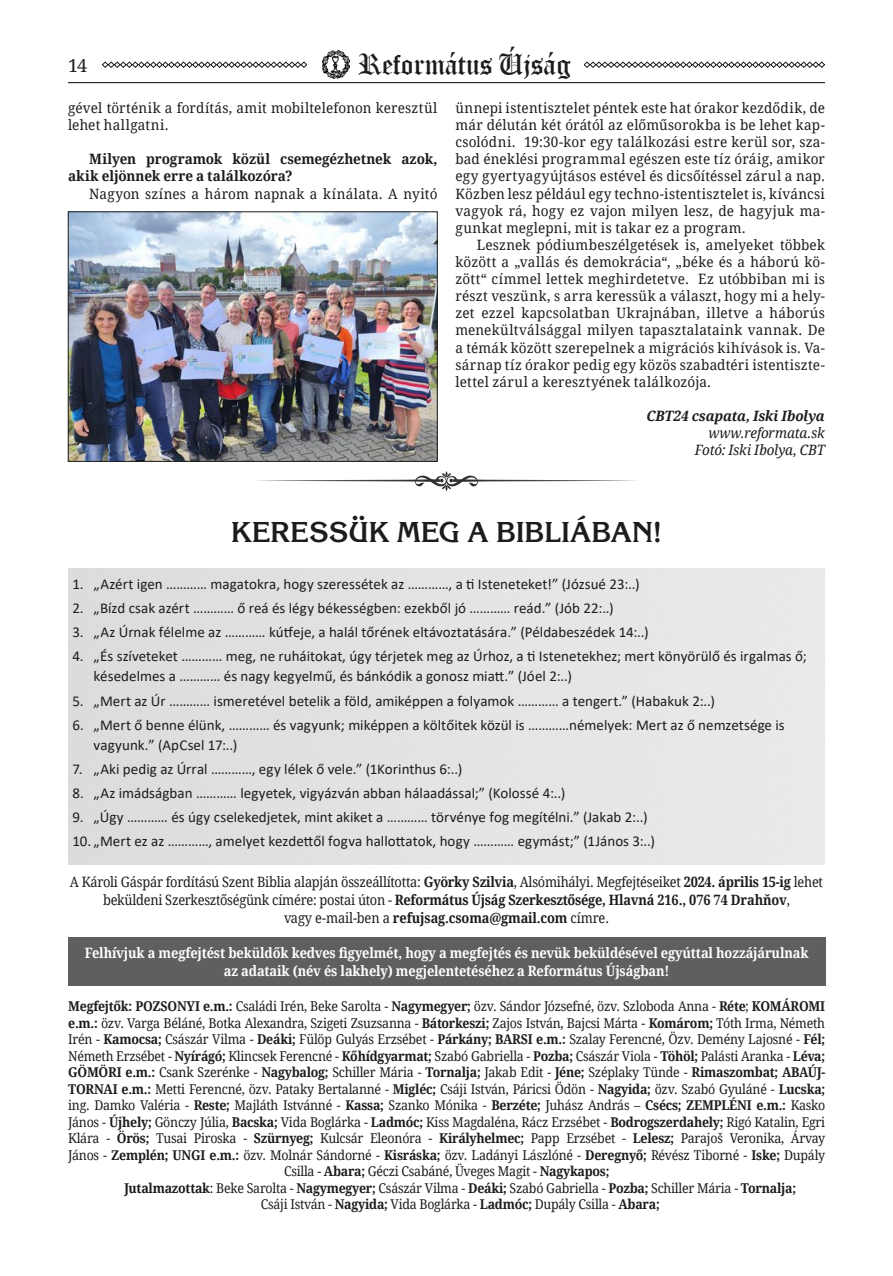
<style>
.page{position:relative;width:893px;height:1276px;background:#fff}
.page>*{position:absolute;margin:0;border:0;box-sizing:border-box;transform-origin:0 0}
.t1{font:700 30px "Korinna Itc TEE";letter-spacing:.005em;color:#1c1c1a}
.t2{font:28.8px "Old English Text";letter-spacing:-.01em;color:#1c1c1a}
.t3{font:18px "Droid Serif";color:#1c1c1a}
.t4{font:15px/20px "Calibri";color:#1c1c1a}
.t5{font:14.25px/17.1px "Droid Serif";letter-spacing:.005em;color:#1c1c1a;text-align:justify;scale:.95 1}
.t6{font:14.25px/18px "Droid Serif";letter-spacing:-.02em;color:#1c1c1a;text-align:center;scale:.9 1}
.t7{font:700 14.25px/18px "Droid Serif";letter-spacing:-.01em;color:#fff;text-align:center;scale:.9 1}
.t8{font:700 14.25px/17.1px "Droid Serif";letter-spacing:-.01em;color:#1c1c1a;scale:.95 1}
.t9{font:italic 14.25px/17.1px "Droid Serif";letter-spacing:-.015em;color:#1c1c1a;text-align:right;scale:.95 1}
.t10{font:italic 700 14.25px "Droid Serif";letter-spacing:-.005em;color:#1c1c1a;scale:.95 1}
.t11{font:13.5px "Droid Serif";letter-spacing:-.02em;color:#1c1c1a;scale:.92 1}
.t12{font:700 13.5px "Droid Serif";letter-spacing:-.02em;color:#1c1c1a;scale:.92 1}
.s1{font-weight:700}
.s2{font-weight:400}
</style>
<div class="page">
<svg style="left:102px;top:61px;width:723px;height:7px"></svg>
<div style="left:307px;top:47px;width:277px;height:36px;background:#fff"></div>
<img style="left:322px;top:51px;width:27px;height:28px">
<hr style="left:68px;top:82px;width:757px;height:1px;background:#1c1c1a">
<img style="left:70px;top:214px;width:365px;height:245px">
<div style="left:68px;top:212px;width:369px;height:249px;border:1px solid #1c1c1a"></div>
<div style="left:68px;top:937px;width:757px;height:49px;background:#5e5f5f"></div>
<svg style="left:257px;top:471px;width:379px;height:20px"></svg>
<h2 class="t2" style="left:358px;top:46px;width:214px">Református Újság</h2>
<p class="t5" style="left:68px;top:99px;width:390px">gével történik a fordítás, amit mobiltelefonon keresztül lehet hallgatni.</p>
<p class="t8" style="left:68px;top:151px;width:390px;text-indent:21px">Milyen programok közül csemegézhetnek azok, akik eljönnek erre a találkozóra?</p>
<p class="t5" style="left:89px;top:185px;width:368px">Nagyon színes a három napnak a kínálata. A nyitó</p>
<h3 class="t3" style="left:68px;top:54px;width:21px">14</h3>
<p class="t5" style="left:455px;top:99px;width:390px">ünnepi istentisztelet péntek este hat órakor kezdődik, de már délután két órától az előműsorokba is be lehet kap&shy;csolódni. 19:30-kor egy találkozási estre kerül sor, sza&shy;bad éneklési programmal egészen este tíz óráig, amikor egy gyertyagyújtásos estével és dicsőítéssel zárul a nap.<br>Közben lesz például egy techno-istentisztelet is, kíváncsi vagyok rá, hogy ez vajon milyen lesz, de hagyjuk ma&shy;gunkat meglepni, mit is takar ez a program.</p>
<p class="t5" style="left:455px;top:236px;width:390px;text-indent:21px">Lesznek pódiumbeszélgetések is, amelyeket többek között a „vallás és demokrácia“, „béke és a háború kö&shy;zött“ címmel lettek meghirdetetve. Ez utóbbiban mi is részt veszünk, s arra keressük a választ, hogy mi a hely&shy;zet ezzel kapcsolatban Ukrajnában, illetve a háborús menekültválsággal milyen tapasztalataink vannak. De a témák között szerepelnek a migrációs kihívások is. Va&shy;sárnap tíz órakor pedig egy közös szabadtéri istentiszte&shy;lettel zárul a keresztyének találkozója.</p>
<p class="t10" style="left:646px;top:407px;width:189px">CBT24 csapata, Iski Ibolya</p>
<p class="t9" style="left:695px;top:424px;width:138px">www.reformata.sk<br>Fotó: Iski Ibolya, CBT</p>
<h1 class="t1" style="left:231px;top:515px;width:432px">KERESSÜK MEG A BIBLIÁBAN!</h1>
<p class="t4" style="left:72px;top:573px;width:569px">1. „Azért igen ………… magatokra, hogy szeressétek az …………, a ti Isteneteket!” (Józsué 23:..)</p>
<p class="t4" style="left:72px;top:598px;width:543px">2. „Bízd csak azért ………… ő reá és légy békességben: ezekből jó ………… reád.” (Jób 22:..)</p>
<p class="t4" style="left:72px;top:622px;width:578px">3. „Az Úrnak félelme az ………… kútfeje, a halál tőrének eltávoztatására.” (Példabeszédek 14:..)</p>
<p class="t4" style="left:94px;top:646px;width:715px;text-indent:-21px">4. „És szíveteket ………… meg, ne ruháitokat, úgy térjetek meg az Úrhoz, a ti Istenetekhez; mert könyörülő és irgalmas ő; késedelmes a ………… és nagy kegyelmű, és bánkódik a gonosz miatt.” (Jóel 2:..)</p>
<p class="t4" style="left:72px;top:690px;width:644px">5. „Mert az Úr ………… ismeretével betelik a föld, amiképpen a folyamok ………… a tengert.” (Habakuk 2:..)</p>
<p class="t4" style="left:94px;top:714px;width:693px;text-indent:-21px">6. „Mert ő benne élünk, ………… és vagyunk; miképpen a költőitek közül is …………némelyek: Mert az ő nemzetsége is vagyunk.” (ApCsel 17:..)</p>
<p class="t4" style="left:72px;top:758px;width:391px">7. „Aki pedig az Úrral …………, egy lélek ő vele.” (1Korinthus 6:..)</p>
<p class="t4" style="left:72px;top:782px;width:494px">8. „Az imádságban ………… legyetek, vigyázván abban hálaadással;” (Kolossé 4:..)</p>
<p class="t4" style="left:72px;top:807px;width:577px">9. „Úgy ………… és úgy cselekedjetek, mint akiket a ………… törvénye fog megítélni.” (Jakab 2:..)</p>
<p class="t4" style="left:72px;top:831px;width:584px">10. „Mert ez az …………, amelyet kezdettől fogva hallottatok, hogy ………… egymást;” (1János 3:..)</p>
<p class="t6" style="left:70px;top:872px;width:838px">A Károli Gáspár fordítású Szent Biblia alapján összeállította: <span class="s1">Györky Szilvia</span>, Alsómihályi. Megfejtéseiket <span class="s1">2024. április 15-ig</span> lehet beküldeni Szerkesztőségünk címére: postai úton - <span class="s1">Református Újság Szerkesztősége, Hlavná 216., 076 74 Drahňov</span>,<br>vagy e-mail-ben a <span class="s1">refujsag.csoma@gmail.com</span> címre.</p>
<p class="t7" style="left:85px;top:944px;width:806px">Felhívjuk a megfejtést beküldők kedves figyelmét, hogy a megfejtés és nevük beküldésével egyúttal hozzájárulnak az adataik (név és lakhely) megjelentetéséhez a Református Újságban!</p>
<p class="t11" style="left:68px;top:998px;width:824px"><span class="s1">Megfejtők: POZSONYI e.m.:</span> Családi Irén, Beke Sarolta - <span class="s1">Nagymegyer;</span> özv. Sándor Józsefné, özv. Szloboda Anna - <span class="s1">Réte</span>; <span class="s1">KOMÁROMI</span></p>
<p class="t11" style="left:68px;top:1014px;width:824px"><span class="s1">e.m.:</span> özv. Varga Béláné, Botka Alexandra, Szigeti Zsuzsanna - <span class="s1">Bátorkeszi;</span> Zajos István, Bajcsi Márta - <span class="s1">Komárom;</span> Tóth Irma, Németh</p>
<p class="t11" style="left:68px;top:1031px;width:824px">Irén - <span class="s1">Kamocsa;</span> Császár Vilma - <span class="s1">Deáki;</span> Fülöp Gulyás Erzsébet - <span class="s1">Párkány; BARSI e.m.:</span> Szalay Ferencné, Özv. Demény Lajosné - <span class="s1">Fél;</span></p>
<p class="t11" style="left:68px;top:1047px;width:824px">Németh Erzsébet - <span class="s1">Nyírágó;</span> Klincsek Ferencné - <span class="s1">Kőhídgyarmat;</span> Szabó Gabriella - <span class="s1">Pozba;</span> Császár Viola - <span class="s1">Töhöl;</span> Palásti Aranka - <span class="s1">Léva;</span></p>
<p class="t12" style="left:68px;top:1064px;width:824px">GÖMÖRI e.m.: <span class="s2">Csank Szerénke -</span> Nagybalog; <span class="s2">Schiller Mária -</span> Tornalja; <span class="s2">Jakab Edit -</span> Jéne; <span class="s2">Széplaky Tünde -</span> Rimaszombat; ABAÚJ-</p>
<p class="t11" style="left:68px;top:1080px;width:824px"><span class="s1">TORNAI e.m.:</span> Metti Ferencné, özv. Pataky Bertalanné - <span class="s1">Migléc;</span> Csáji István, Páricsi Ödön - <span class="s1">Nagyida;</span> özv. Szabó Gyuláné - <span class="s1">Lucska;</span></p>
<p class="t11" style="left:68px;top:1097px;width:824px">ing. Damko Valéria - <span class="s1">Reste;</span> Majláth Istvánné - <span class="s1">Kassa;</span> Szanko Mónika - <span class="s1">Berzéte;</span> Juhász András – <span class="s1">Csécs; ZEMPLÉNI e.m.:</span> Kasko</p>
<p class="t11" style="left:68px;top:1113px;width:824px">János - <span class="s1">Újhely;</span> Gönczy Júlia, <span class="s1">Bacska;</span> Vida Boglárka - <span class="s1">Ladmóc;</span> Kiss Magdaléna, Rácz Erzsébet - <span class="s1">Bodrogszerdahely;</span> Rigó Katalin, Egri</p>
<p class="t11" style="left:68px;top:1130px;width:824px">Klára - <span class="s1">Örös;</span> Tusai Piroska - <span class="s1">Szürnyeg;</span> Kulcsár Eleonóra - <span class="s1">Királyhelmec;</span> Papp Erzsébet - <span class="s1">Lelesz;</span> Parajoš Veronika, Árvay</p>
<p class="t11" style="left:68px;top:1146px;width:824px">János - <span class="s1">Zemplén; UNGI e.m.:</span> özv. Molnár Sándorné - <span class="s1">Kisráska;</span> özv. Ladányi Lászlóné - <span class="s1">Deregnyő;</span> Révész Tiborné - <span class="s1">Iske;</span> Dupály</p>
<p class="t11" style="left:284px;top:1163px;width:355px">Csilla - <span class="s1">Abara;</span> Géczi Csabáné, Üveges Magit - <span class="s1">Nagykapos;</span></p>
<p class="t11" style="left:124px;top:1179px;width:732px"><span class="s1">Jutalmazottak</span>: Beke Sarolta - <span class="s1">Nagymegyer;</span> Császár Vilma - <span class="s1">Deáki;</span> Szabó Gabriella - <span class="s1">Pozba;</span> Schiller Mária - <span class="s1">Tornalja;</span></p>
<p class="t11" style="left:261px;top:1196px;width:435px">Csáji István - <span class="s1">Nagyida;</span> Vida Boglárka - <span class="s1">Ladmóc;</span> Dupály Csilla - <span class="s1">Abara;</span></p>
</div>
